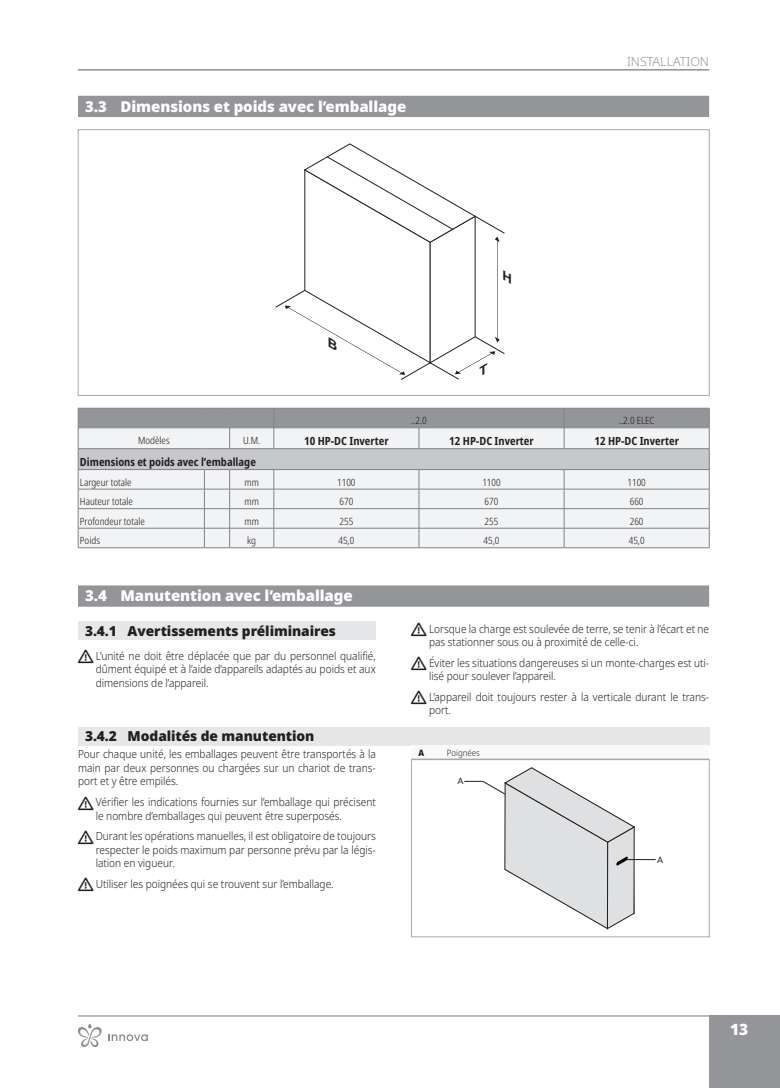
<style>
.page{position:relative;width:780px;height:1088px;background:#fff}
.page>*{position:absolute;margin:0;border:0;box-sizing:border-box;transform-origin:0 0}
.t1{font:900 15.62px "Noto Sans";color:#fff}
.t2{font:900 15px "Noto Sans";letter-spacing:-.005em;color:#fff}
.t3{font:900 13.75px "Noto Sans";letter-spacing:-.005em;color:#231f20}
.t4{font:300 12.5px "Noto Sans";color:#939598}
.t5{font:300 11.25px/13.5px "Noto Sans";color:#231f20;scale:.9 1}
.t6{font:700 condensed 11.25px "Noto Sans";color:#231f20}
.t7{font:300 condensed 10px "Noto Sans";color:#231f20}
.t8{font:300 8.75px "Noto Sans";color:#231f20;scale:.9 1}
.t9{font:900 8.75px "Noto Sans";color:#231f20;scale:.9 1}
.t10{font:8.5px "Sailec";color:#231f20}
</style>
<div class="page">
<hr style="left:78px;top:1015px;width:631px;height:1px;background:#939598">
<div style="left:709px;top:1015px;width:71px;height:73px;background:#939598"></div>
<hr style="left:78px;top:69px;width:631px;height:1px;background:#939598">
<svg style="left:108px;top:1034px;width:40px;height:7px"></svg>
<svg style="left:78px;top:1024px;width:24px;height:23px"></svg>
<div style="left:78px;top:97px;width:631px;height:20px;background:#939598"></div>
<div style="left:78px;top:96px;width:631px;height:20px;background:#939598"></div>
<div style="left:78px;top:587px;width:631px;height:20px;background:#939598"></div>
<div style="left:78px;top:585px;width:631px;height:20px;background:#939598"></div>
<div style="left:78px;top:129px;width:631px;height:267px;border:1px solid #a8a9ad"></div>
<svg style="left:78px;top:408px;width:632px;height:140px"></svg>
<hr style="left:78px;top:547px;width:126px;height:1px;background:#808285">
<div style="left:78px;top:621px;width:298px;height:19px;background:#e6e7e9"></div>
<div style="left:78px;top:727px;width:631px;height:18px;background:#e6e7e9"></div>
<div style="left:411px;top:745px;width:298px;height:14px;background:#f9f9f9"></div>
<svg style="left:464px;top:767px;width:191px;height:162px"></svg>
<div style="left:411px;top:759px;width:298px;height:178px;border:1px solid #a8a9ad"></div>
<svg style="left:285px;top:143px;width:220px;height:233px"></svg>
<h2 class="t2" style="left:85px;top:95px;width:323px">3.3 Dimensions et poids avec l’emballage</h2>
<p class="t4" style="left:627px;top:52px;width:81px">In stallation</p>
<p class="t7" style="left:411px;top:414px;width:17px">..2.0</p>
<p class="t7" style="left:619px;top:414px;width:37px">..2.0 ELEC</p>
<p class="t7" style="left:138px;top:434px;width:33px">Modèles</p>
<p class="t7" style="left:243px;top:434px;width:19px">U.M.</p>
<p class="t6" style="left:304px;top:433px;width:86px">10 HP-DC Inverter</p>
<p class="t6" style="left:449px;top:433px;width:86px">12 HP-DC Inverter</p>
<p class="t6" style="left:594px;top:433px;width:86px">12 HP-DC Inverter</p>
<p class="t6" style="left:80px;top:454px;width:177px">Dimensions et poids avec l’emballage</p>
<p class="t7" style="left:80px;top:475px;width:53px">Largeur totale</p>
<p class="t7" style="left:244px;top:475px;width:16px">mm</p>
<p class="t7" style="left:337px;top:475px;width:20px">1100</p>
<p class="t7" style="left:482px;top:475px;width:20px">1100</p>
<p class="t7" style="left:627px;top:475px;width:20px">1100</p>
<p class="t7" style="left:80px;top:494px;width:54px">Hauteur totale</p>
<p class="t7" style="left:244px;top:494px;width:16px">mm</p>
<p class="t7" style="left:339px;top:494px;width:15px">670</p>
<p class="t7" style="left:484px;top:494px;width:15px">670</p>
<p class="t7" style="left:629px;top:494px;width:15px">660</p>
<p class="t7" style="left:80px;top:514px;width:66px">Profondeur totale</p>
<p class="t7" style="left:244px;top:514px;width:16px">mm</p>
<p class="t7" style="left:339px;top:514px;width:15px">255</p>
<p class="t7" style="left:484px;top:514px;width:15px">255</p>
<p class="t7" style="left:629px;top:514px;width:15px">260</p>
<p class="t7" style="left:80px;top:533px;width:22px">Poids</p>
<p class="t7" style="left:247px;top:533px;width:10px">kg</p>
<p class="t7" style="left:338px;top:533px;width:17px">45,0</p>
<p class="t7" style="left:483px;top:533px;width:17px">45,0</p>
<p class="t7" style="left:628px;top:533px;width:17px">45,0</p>
<h2 class="t2" style="left:85px;top:584px;width:269px">3.4 Manutention avec l’emballage</h2>
<p class="t3" style="left:85px;top:620px;width:252px">3.4.1 Avertissements préliminaires</p>
<p class="t5" style="left:96px;top:649px;width:313px;text-align:justify">L’unité ne doit être déplacée que par du personnel qualifié, dûment équipé et à l’aide d’appareils adaptés au poids et aux dimensions de l’appareil.</p>
<p class="t3" style="left:85px;top:726px;width:231px">3.4.2 Modalités de manutention</p>
<p class="t5" style="left:78px;top:748px;width:332px;text-align:justify">Pour chaque unité, les emballages peuvent être transportés à la main par deux personnes ou chargées sur un chariot de trans&shy;port et y être empilés.</p>
<p class="t5" style="left:96px;top:795px;width:313px">Vérifier les indications fournies sur l’emballage qui précisent le nombre d’emballages qui peuvent être superposés.</p>
<p class="t5" style="left:96px;top:829px;width:313px;text-align:justify">Durant les opérations manuelles, il est obligatoire de toujours respecter le poids maximum par personne prévu par la légis&shy;lation en vigueur.</p>
<p class="t5" style="left:96px;top:877px;width:266px">Utiliser les poignées qui se trouvent sur l’emballage.</p>
<p class="t5" style="left:429px;top:622px;width:312px">Lorsque la charge est soulevée de terre, se tenir à l’écart et ne pas stationner sous ou à proximité de celle-ci.</p>
<p class="t5" style="left:429px;top:656px;width:313px">Éviter les situations dangereuses si un monte-charges est uti&shy;lisé pour soulever l’appareil.</p>
<p class="t5" style="left:429px;top:690px;width:313px">L’appareil doit toujours rester à la verticale durant le trans&shy;port.</p>
<p class="t9" style="left:418px;top:746px;width:8px">A</p>
<p class="t8" style="left:447px;top:747px;width:38px">Poignées</p>
<p class="t10" style="left:457px;top:775px;width:8px">A</p>
<p class="t10" style="left:657px;top:853px;width:8px">A</p>
<h1 class="t1" style="left:730px;top:1017px;width:20px">13</h1>
</div>
